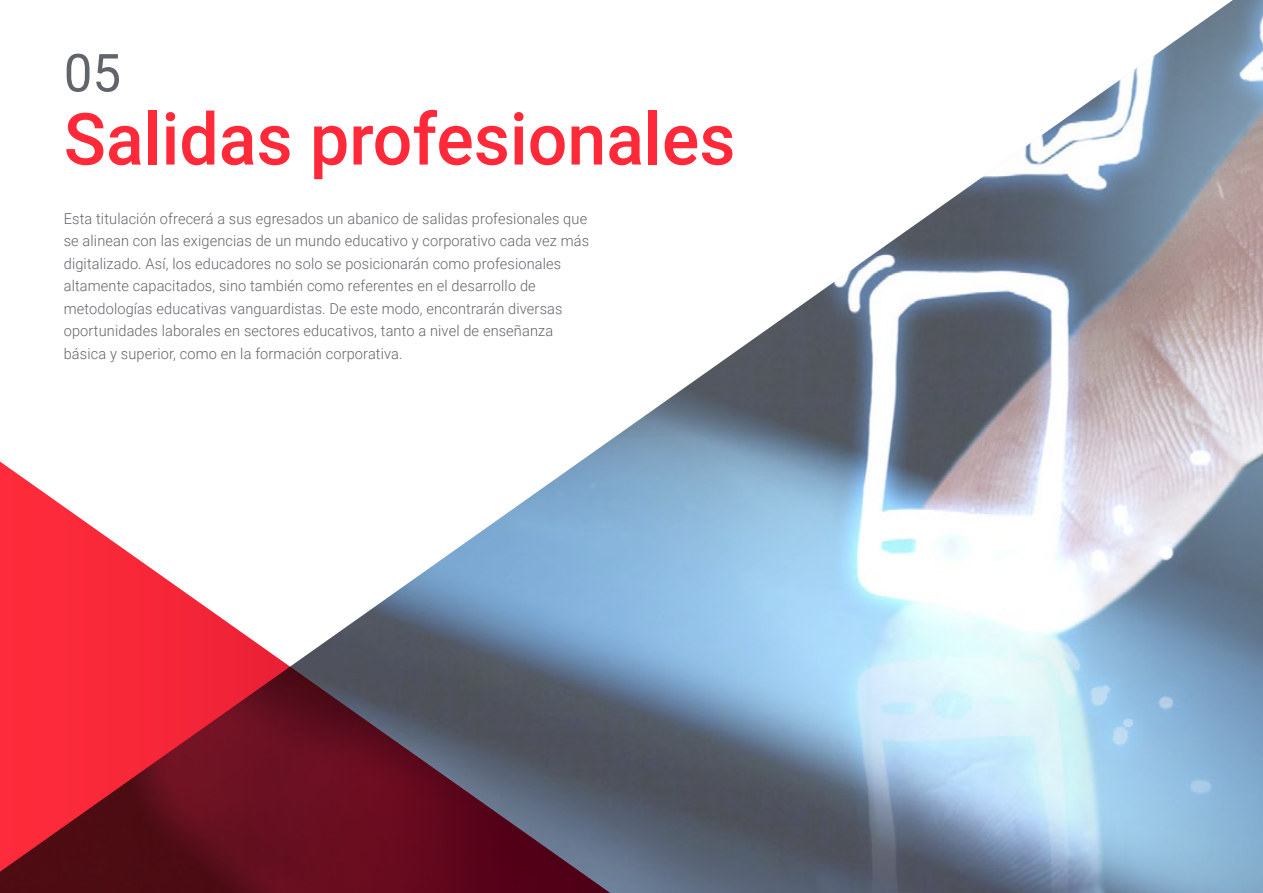
<style>
.page{position:relative;width:1263px;height:893px;background:#fff}
.page>*{position:absolute;margin:0;border:0;box-sizing:border-box;transform-origin:0 0}
.t1{font:500 72px "Roboto";color:#ff293a}
.t2{font:52.5px "Roboto";color:#61646a}
.t3{font:300 15px/22.5px "Roboto";letter-spacing:.01em;color:#61646a}
</style>
<div class="page">
<img style="left:602px;top:0;width:661px;height:893px">
<svg style="left:0;top:446px;width:640px;height:447px"></svg>
<h2 class="t2" style="left:64px;top:36px;width:59px">05</h2>
<h1 class="t1" style="left:64px;top:89px;width:673px">Salidas profesionales</h1>
<p class="t3" style="left:64px;top:207px;width:527px">Esta titulación ofrecerá a sus egresados un abanico de salidas profesionales que se alinean con las exigencias de un mundo educativo y corporativo cada vez más digitalizado. Así, los educadores no solo se posicionarán como profesionales altamente capacitados, sino también como referentes en el desarrollo de metodologías educativas vanguardistas. De este modo, encontrarán diversas oportunidades laborales en sectores educativos, tanto a nivel de enseñanza básica y superior, como en la formación corporativa.</p>
</div>
